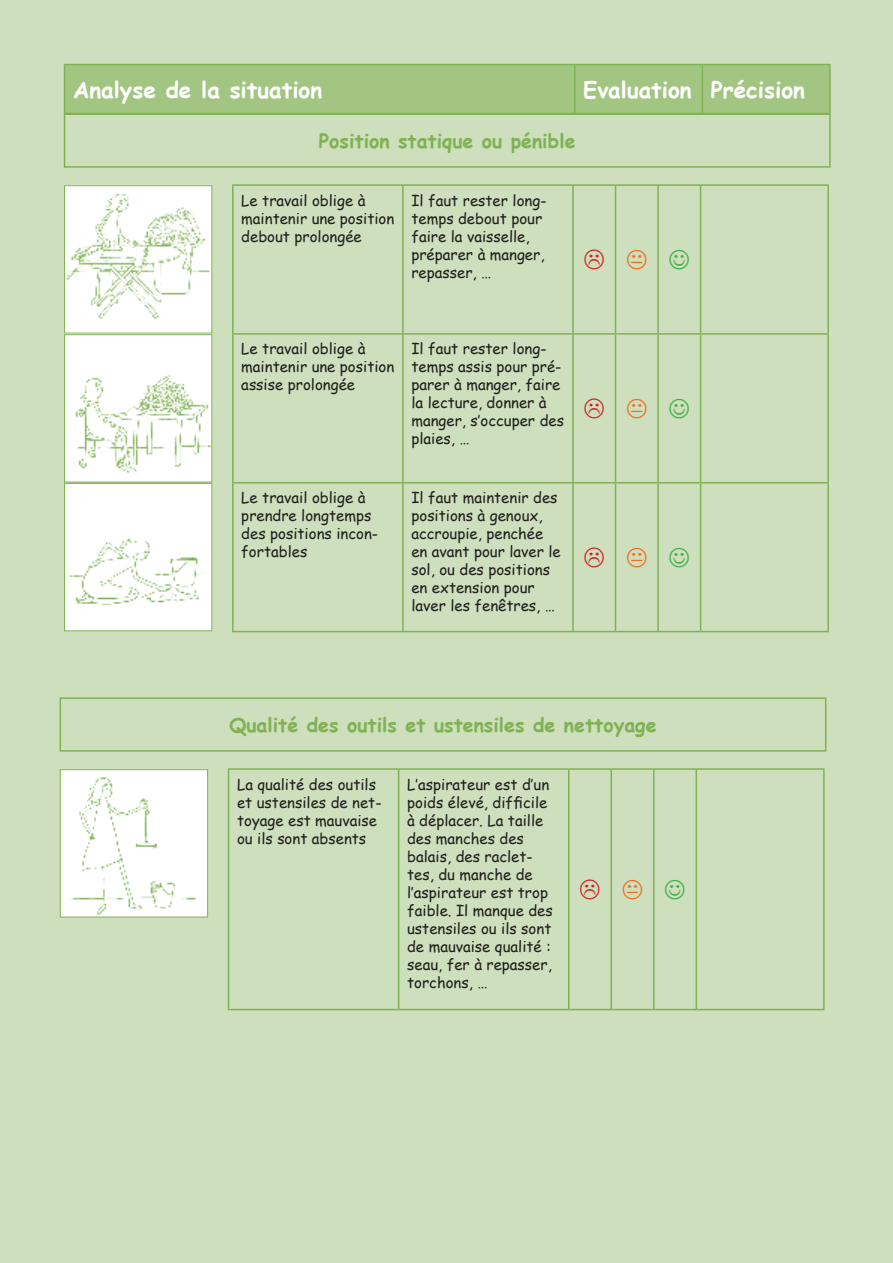
<style>
.page{position:relative;width:893px;height:1263px;background:#cddfbc}
.page>*{position:absolute;margin:0;border:0;box-sizing:border-box;transform-origin:0 0}
.t1{font:700 22.5px "Comic Sans MS";color:#fff}
.t2{font:700 19.5px "Comic Sans MS";color:#80b253}
.t3{font:15px/18px "Comic Sans MS";color:#231f20}
</style>
<div class="page">
<div style="left:65px;top:65px;width:764px;height:48px;background:#a2c581"></div>
<hr style="left:64px;top:64px;width:511px;height:1px;background:#80b253">
<hr style="left:64px;top:65px;width:1px;height:48px;background:#80b253">
<hr style="left:575px;top:64px;width:127px;height:1px;background:#80b253">
<hr style="left:574px;top:65px;width:2px;height:48px;background:#80b253">
<hr style="left:702px;top:64px;width:129px;height:1px;background:#80b253">
<hr style="left:702px;top:65px;width:1px;height:48px;background:#80b253">
<hr style="left:829px;top:65px;width:2px;height:48px;background:#80b253">
<div style="left:64px;top:113px;width:767px;height:55px;border:2px solid #80b253"></div>
<hr style="left:232px;top:184px;width:171px;height:2px;background:#80b253">
<hr style="left:232px;top:186px;width:2px;height:147px;background:#80b253">
<hr style="left:403px;top:184px;width:170px;height:2px;background:#80b253">
<hr style="left:402px;top:186px;width:2px;height:147px;background:#80b253">
<hr style="left:573px;top:184px;width:42px;height:2px;background:#80b253">
<hr style="left:572px;top:186px;width:2px;height:147px;background:#80b253">
<hr style="left:615px;top:184px;width:43px;height:2px;background:#80b253">
<hr style="left:615px;top:186px;width:1px;height:147px;background:#80b253">
<hr style="left:658px;top:184px;width:43px;height:2px;background:#80b253">
<hr style="left:657px;top:186px;width:2px;height:147px;background:#80b253">
<hr style="left:701px;top:184px;width:128px;height:2px;background:#80b253">
<hr style="left:700px;top:186px;width:1px;height:147px;background:#80b253">
<hr style="left:827px;top:186px;width:2px;height:147px;background:#80b253">
<hr style="left:232px;top:333px;width:171px;height:2px;background:#80b253">
<hr style="left:232px;top:335px;width:2px;height:147px;background:#80b253">
<hr style="left:403px;top:333px;width:170px;height:2px;background:#80b253">
<hr style="left:402px;top:335px;width:2px;height:147px;background:#80b253">
<hr style="left:573px;top:333px;width:42px;height:2px;background:#80b253">
<hr style="left:572px;top:335px;width:2px;height:147px;background:#80b253">
<hr style="left:615px;top:333px;width:43px;height:2px;background:#80b253">
<hr style="left:615px;top:335px;width:1px;height:147px;background:#80b253">
<hr style="left:658px;top:333px;width:43px;height:2px;background:#80b253">
<hr style="left:657px;top:335px;width:2px;height:147px;background:#80b253">
<hr style="left:701px;top:333px;width:128px;height:2px;background:#80b253">
<hr style="left:700px;top:335px;width:1px;height:147px;background:#80b253">
<hr style="left:827px;top:335px;width:2px;height:147px;background:#80b253">
<hr style="left:232px;top:482px;width:171px;height:1px;background:#80b253">
<hr style="left:232px;top:483px;width:2px;height:148px;background:#80b253">
<hr style="left:403px;top:482px;width:170px;height:1px;background:#80b253">
<hr style="left:402px;top:483px;width:2px;height:148px;background:#80b253">
<hr style="left:573px;top:482px;width:42px;height:1px;background:#80b253">
<hr style="left:572px;top:483px;width:2px;height:148px;background:#80b253">
<hr style="left:615px;top:482px;width:43px;height:1px;background:#80b253">
<hr style="left:615px;top:483px;width:1px;height:148px;background:#80b253">
<hr style="left:658px;top:482px;width:43px;height:1px;background:#80b253">
<hr style="left:657px;top:483px;width:2px;height:148px;background:#80b253">
<hr style="left:701px;top:482px;width:128px;height:1px;background:#80b253">
<hr style="left:700px;top:483px;width:1px;height:148px;background:#80b253">
<hr style="left:827px;top:483px;width:2px;height:148px;background:#80b253">
<hr style="left:232px;top:631px;width:171px;height:1px;background:#80b253">
<hr style="left:403px;top:631px;width:170px;height:1px;background:#80b253">
<hr style="left:573px;top:631px;width:42px;height:1px;background:#80b253">
<hr style="left:615px;top:631px;width:43px;height:1px;background:#80b253">
<hr style="left:658px;top:631px;width:43px;height:1px;background:#80b253">
<hr style="left:701px;top:631px;width:128px;height:1px;background:#80b253">
<img style="left:66px;top:188px;width:144px;height:143px">
<img style="left:66px;top:336px;width:144px;height:141px">
<div style="left:64px;top:334px;width:148px;height:148px;border:1px solid #80b253"></div>
<img style="left:66px;top:485px;width:144px;height:144px">
<div style="left:64px;top:483px;width:148px;height:148px;border:1px solid #80b253"></div>
<div style="left:60px;top:697px;width:766px;height:55px;border:2px solid #80b253"></div>
<hr style="left:228px;top:768px;width:171px;height:2px;background:#80b253">
<hr style="left:228px;top:770px;width:1px;height:239px;background:#80b253">
<hr style="left:399px;top:768px;width:170px;height:2px;background:#80b253">
<hr style="left:398px;top:770px;width:1px;height:239px;background:#80b253">
<hr style="left:569px;top:768px;width:42px;height:2px;background:#80b253">
<hr style="left:568px;top:770px;width:1px;height:239px;background:#80b253">
<hr style="left:611px;top:768px;width:43px;height:2px;background:#80b253">
<hr style="left:610px;top:770px;width:2px;height:239px;background:#80b253">
<hr style="left:654px;top:768px;width:42px;height:2px;background:#80b253">
<hr style="left:653px;top:770px;width:1px;height:239px;background:#80b253">
<hr style="left:696px;top:768px;width:129px;height:2px;background:#80b253">
<hr style="left:696px;top:770px;width:1px;height:239px;background:#80b253">
<hr style="left:823px;top:770px;width:2px;height:239px;background:#80b253">
<hr style="left:228px;top:1009px;width:171px;height:1px;background:#80b253">
<hr style="left:399px;top:1009px;width:170px;height:1px;background:#80b253">
<hr style="left:569px;top:1009px;width:42px;height:1px;background:#80b253">
<hr style="left:611px;top:1009px;width:43px;height:1px;background:#80b253">
<hr style="left:654px;top:1009px;width:42px;height:1px;background:#80b253">
<hr style="left:696px;top:1009px;width:129px;height:1px;background:#80b253">
<img style="left:62px;top:771px;width:144px;height:144px">
<div style="left:60px;top:769px;width:148px;height:148px;border:1px solid #80b253"></div>
<h1 class="t1" style="left:73px;top:73px;width:251px">Analyse de la situation</h1>
<h1 class="t1" style="left:583px;top:73px;width:223px">Evaluation Précision</h1>
<h2 class="t2" style="left:319px;top:127px;width:258px">Position statique ou pénible</h2>
<p class="t3" style="left:241px;top:190px;width:155px">Le travail oblige à maintenir une position debout prolongée</p>
<p class="t3" style="left:411px;top:190px;width:137px">Il faut rester long&shy;temps debout pour faire la vaisselle, préparer à manger, repasser, …</p>
<p class="t3" style="left:241px;top:339px;width:155px">Le travail oblige à maintenir une position assise prolongée</p>
<p class="t3" style="left:411px;top:339px;width:154px">Il faut rester long&shy;temps assis pour pré&shy;parer à manger, faire la lecture, donner à manger, s’occuper des plaies, …</p>
<p class="t3" style="left:241px;top:488px;width:138px">Le travail oblige à prendre longtemps des positions incon&shy;fortables</p>
<p class="t3" style="left:411px;top:488px;width:151px">Il faut maintenir des positions à genoux, accroupie, penchée en avant pour laver le sol, ou des positions en extension pour laver les fenêtres, …</p>
<h2 class="t2" style="left:229px;top:711px;width:429px">Qualité des outils et ustensiles de nettoyage</h2>
<p class="t3" style="left:237px;top:774px;width:146px">La qualité des outils et ustensiles de net&shy;toyage est mauvaise ou ils sont absents</p>
<p class="t3" style="left:407px;top:774px;width:147px">L’aspirateur est d’un poids élevé, difficile à déplacer. La taille des manches des balais, des raclet&shy;tes, du manche de l’aspirateur est trop faible. Il manque des ustensiles ou ils sont de mauvaise qualité : seau, fer à repasser, torchons, …</p>
</div>
